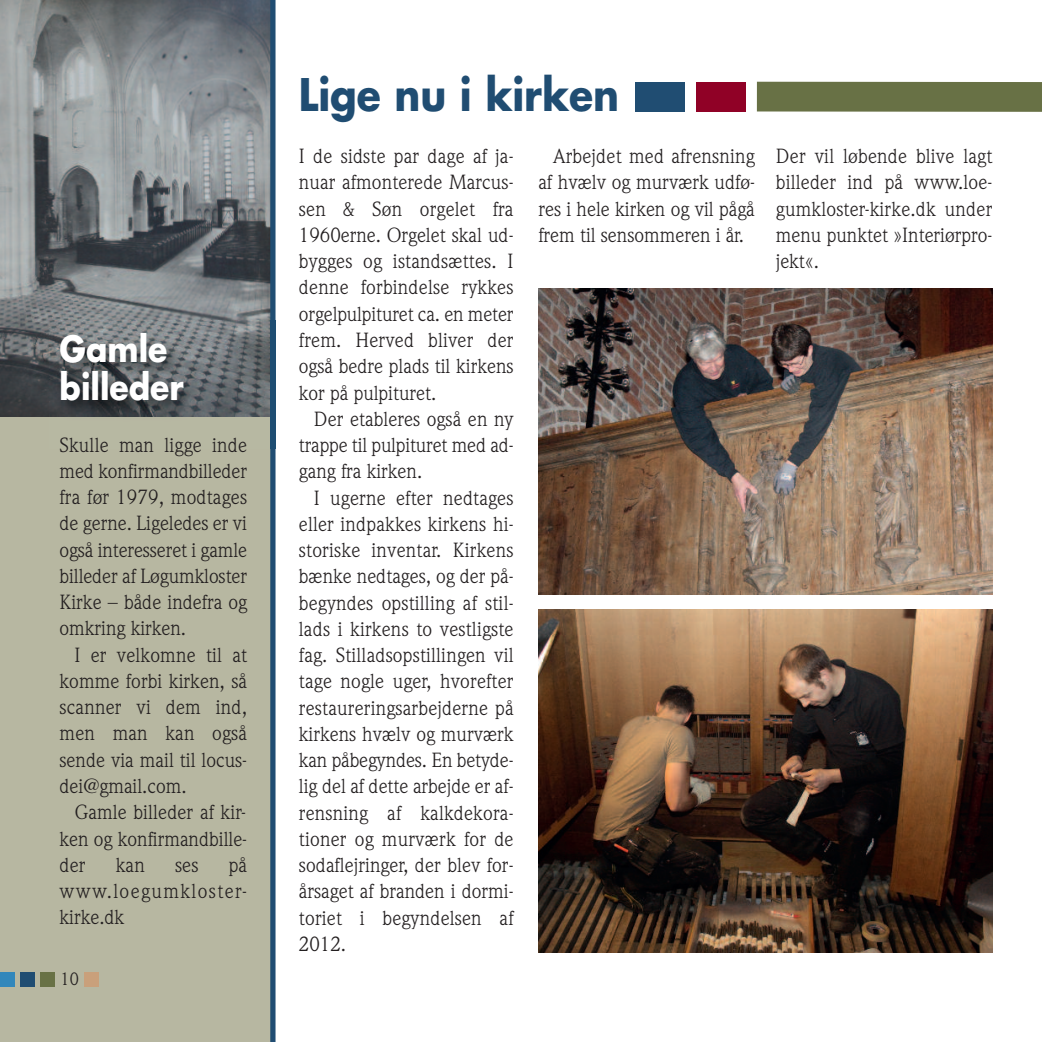
<style>
.page{position:relative;width:1042px;height:1042px;background:#fff}
.page>*{position:absolute;margin:0;border:0;box-sizing:border-box;transform-origin:0 0}
.t1{font:700 43.75px "Futura";color:#204d72;scale:.9 1}
.t2{font:700 35px/38.5px "Futura";color:#fff;scale:.9 1}
.t3{font:20.12px/26.2px "Weidemann";color:#231f20;text-align:justify}
.t4{font:17.5px "Weidemann";color:#231f20}
</style>
<div class="page">
<div style="left:0;top:0;width:274px;height:1042px;background:#b7b7a1"></div>
<div style="left:84px;top:972px;width:15px;height:15px;background:#c9a07b"></div>
<div style="left:0;top:972px;width:15px;height:15px;background:#3287bb"></div>
<div style="left:20px;top:972px;width:15px;height:15px;background:#204d72"></div>
<div style="left:40px;top:972px;width:15px;height:15px;background:#687145"></div>
<div style="left:757px;top:82px;width:285px;height:30px;background:#687145"></div>
<div style="left:635px;top:82px;width:50px;height:30px;background:#204d72"></div>
<div style="left:696px;top:82px;width:49px;height:30px;background:#900126"></div>
<img style="left:538px;top:609px;width:454px;height:343px">
<img style="left:538px;top:288px;width:454px;height:306px">
<img style="left:0;top:0;width:270px;height:417px">
<div style="left:270px;top:0;width:5px;height:1042px;background:#204d72"></div>
<img style="left:49px;top:321px;width:227px;height:127px">
<h2 class="t2" style="left:60px;top:332px;width:140px">Gamle billeder</h2>
<p class="t3" style="left:60px;top:433px;width:189px">Skulle man ligge inde med konfirmandbilleder fra før 1979, modtages de gerne. Ligeledes er vi også interesseret i gamle billeder af Løgumkloster Kirke – både indefra og omkring kirken.</p>
<p class="t3" style="left:60px;top:643px;width:189px;text-indent:15px">I er velkomne til at komme forbi kirken, så scanner vi dem ind, men man kan også sende via mail til locus&shy;dei@gmail.com.</p>
<p class="t3" style="left:60px;top:801px;width:189px;text-indent:15px">Gamle billeder af kir&shy;ken og konfirmandbille&shy;der</p>
<p class="t3" style="left:60px;top:853px;width:189px;text-indent:169px">på www.loegumkloster&shy;kirke.dk</p>
<p class="t3" style="left:116px;top:853px;width:31px">kan</p>
<p class="t3" style="left:175px;top:853px;width:25px">ses</p>
<p class="t4" style="left:61px;top:972px;width:20px">10</p>
<h1 class="t1" style="left:299px;top:74px;width:357px">Lige nu i kirken</h1>
<p class="t3" style="left:299px;top:145px;width:216px">I de sidste par dage af ja&shy;nuar afmonterede Marcus&shy;sen &amp; Søn orgelet fra 1960erne. Orgelet skal ud&shy;bygges og istandsættes. I denne forbindelse rykkes orgelpulpituret ca. en meter frem. Herved bliver der også bedre plads til kirkens kor på pulpituret.</p>
<p class="t3" style="left:299px;top:407px;width:216px;text-indent:15px">Der etableres også en ny trappe til pulpituret med ad&shy;gang fra kirken.</p>
<p class="t3" style="left:299px;top:486px;width:216px;text-indent:15px">I ugerne efter nedtages eller indpakkes kirkens hi&shy;storiske inventar. Kirkens bænke nedtages, og der på&shy;begyndes opstilling af stil&shy;lads i kirkens to vestligste fag. Stilladsopstillingen vil tage nogle uger, hvorefter restaureringsarbejderne på kirkens hvælv og murværk kan påbegyndes. En betyde&shy;lig del af dette arbejde er af&shy;rensning af kalkdekora&shy;tioner og murværk for de sodaflejringer, der blev for&shy;årsaget af branden i dormi&shy;toriet i begyndelsen af 2012.</p>
<p class="t3" style="left:538px;top:145px;width:218px;text-indent:15px">Arbejdet med afrensning af hvælv og murværk udfø&shy;res i hele kirken og vil pågå frem til sensommeren i år.</p>
<p class="t3" style="left:776px;top:145px;width:218px">Der vil løbende blive lagt billeder ind på www.loe&shy;gumkloster-kirke.dk under menu punktet »Interiørpro&shy;jekt«.</p>
</div>
